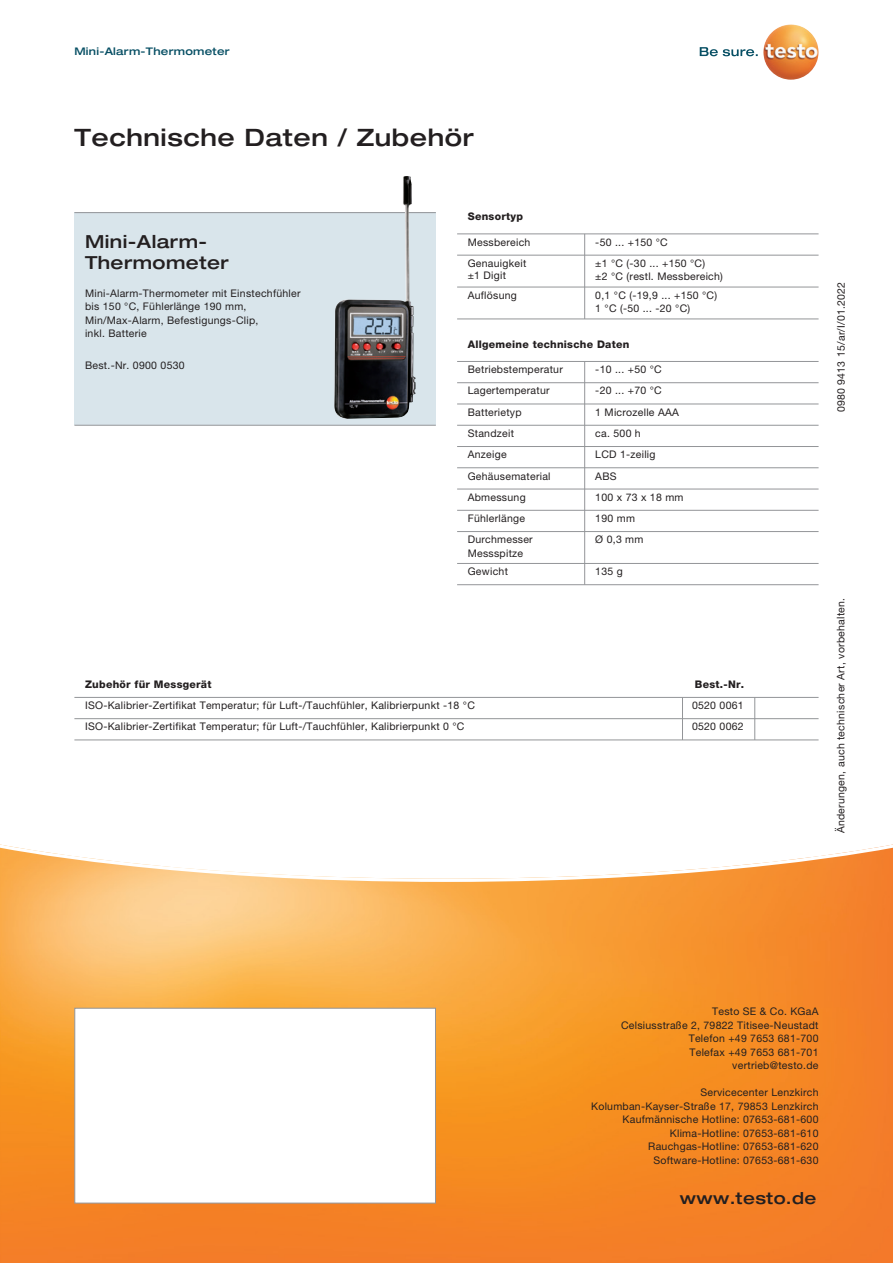
<style>
.page{position:relative;width:893px;height:1263px;background:#fff}
.page>*{position:absolute;margin:0;border:0;box-sizing:border-box;transform-origin:0 0}
.t1{font:500 expanded 24px "Helvetica Neue LTW1 G";letter-spacing:.025em;color:#231f20}
.t2{font:500 expanded 18px/21px "Helvetica Neue LTW1 G";letter-spacing:.025em;color:#231f20}
.t3{font:500 expanded 16.5px "Helvetica Neue LTW1 G";letter-spacing:.025em;color:#231f20}
.t4{font:10.5px/13.5px "Helvetica Neue LTW1 G";letter-spacing:.025em;color:#231f20}
.t5{font:800 10.5px "Helvetica Neue LTW1 G";letter-spacing:.025em;color:#231f20}
.t6{font:500 expanded 10.5px "Helvetica Neue LTW1 G";letter-spacing:.025em;color:#074f64}
.s1{color:#ee1d23}
</style>
<div class="page">
<svg style="left:0;top:844px;width:893px;height:419px"></svg>
<div style="left:74px;top:213px;width:362px;height:212px;background:#d9e5eb"></div>
<hr style="left:74px;top:212px;width:362px;height:1px;background:#939598">
<hr style="left:74px;top:425px;width:362px;height:1px;background:#939598">
<img style="left:334px;top:176px;width:82px;height:243px">
<svg style="left:700px;top:47px;width:58px;height:9px"></svg>
<img style="left:763px;top:24px;width:56px;height:56px;border-radius:28px">
<div style="left:74px;top:1008px;width:362px;height:195px;background:#fff;border:1px solid #939598"></div>
<hr style="left:457px;top:361px;width:362px;height:1px;background:#939598">
<hr style="left:457px;top:382px;width:362px;height:1px;background:#939598">
<hr style="left:457px;top:404px;width:362px;height:1px;background:#939598">
<hr style="left:457px;top:425px;width:362px;height:1px;background:#939598">
<hr style="left:457px;top:446px;width:362px;height:1px;background:#939598">
<hr style="left:457px;top:467px;width:362px;height:1px;background:#939598">
<hr style="left:457px;top:489px;width:362px;height:1px;background:#939598">
<hr style="left:457px;top:510px;width:362px;height:1px;background:#939598">
<hr style="left:457px;top:531px;width:362px;height:1px;background:#939598">
<hr style="left:457px;top:563px;width:362px;height:1px;background:#939598">
<hr style="left:457px;top:584px;width:362px;height:1px;background:#939598">
<hr style="left:584px;top:361px;width:1px;height:224px;background:#939598">
<hr style="left:74px;top:697px;width:745px;height:1px;background:#939598">
<hr style="left:74px;top:739px;width:745px;height:1px;background:#939598">
<hr style="left:74px;top:718px;width:745px;height:1px;background:#939598">
<svg style="left:682px;top:698px;width:1px;height:41px"></svg>
<svg style="left:754px;top:698px;width:1px;height:42px"></svg>
<hr style="left:457px;top:233px;width:362px;height:1px;background:#939598">
<hr style="left:584px;top:234px;width:1px;height:85px;background:#939598">
<hr style="left:457px;top:255px;width:362px;height:1px;background:#939598">
<hr style="left:457px;top:287px;width:362px;height:1px;background:#939598">
<hr style="left:457px;top:319px;width:362px;height:1px;background:#939598">
<p class="t6" style="left:74px;top:44px;width:157px">Mini-Alarm-Thermometer</p>
<h1 class="t1" style="left:74px;top:122px;width:401px">Technische Daten / Zubehör</h1>
<h2 class="t2" style="left:85px;top:230px;width:145px">Mini-Alarm-<br>Thermometer</h2>
<p class="t4" style="left:85px;top:286px;width:217px">Mini-Alarm-Thermometer mit Einstechfühler bis 150 °C, Fühlerlänge 190 mm,<br>Min/Max-Alarm, Befestigungs-Clip,<br>inkl. Batterie</p>
<p class="t4" style="left:85px;top:358px;width:101px">Best.-Nr. 0900 0530</p>
<p class="t5" style="left:85px;top:678px;width:128px">Zubehör für Messgerät</p>
<p class="t5" style="left:468px;top:210px;width:57px">Sensortyp</p>
<p class="t4" style="left:468px;top:231px;width:64px;line-height:21.3px">Messbereich<br>Genauigkeit</p>
<p class="t4" style="left:468px;top:265px;width:51px;line-height:20px">±1 Digit<br>Auflösung</p>
<p class="t4" style="left:595px;top:231px;width:111px;line-height:21.3px">-50 ... +150 °C<br>±1 °C (-30 ... +150 °C)</p>
<p class="t4" style="left:595px;top:267px;width:129px;line-height:18.5px">±2 °C (restl. Messbereich)<br>0,1 °C (-19,9 ... +150 °C)</p>
<p class="t4" style="left:595px;top:302px;width:96px">1 °C (-50 ... -20 °C)</p>
<p class="t5" style="left:468px;top:338px;width:163px">Allgemeine technische Daten</p>
<p class="t4" style="left:468px;top:363px;width:97px">Betriebstemperatur</p>
<p class="t4" style="left:595px;top:363px;width:68px">-10 ... +50 °C</p>
<p class="t4" style="left:468px;top:384px;width:83px">Lagertemperatur</p>
<p class="t4" style="left:595px;top:384px;width:68px">-20 ... +70 °C</p>
<p class="t4" style="left:468px;top:405px;width:55px">Batterietyp</p>
<p class="t4" style="left:595px;top:405px;width:85px">1 Microzelle AAA</p>
<p class="t4" style="left:468px;top:426px;width:48px">Standzeit</p>
<p class="t4" style="left:595px;top:426px;width:47px">ca. 500 h</p>
<p class="t4" style="left:468px;top:448px;width:40px">Anzeige</p>
<p class="t4" style="left:595px;top:448px;width:62px">LCD 1-zeilig</p>
<p class="t4" style="left:468px;top:465px;width:84px;line-height:21.3px">Gehäusematerial<br>Abmessung<br>Fühlerlänge<br>Durchmesser</p>
<p class="t4" style="left:468px;top:544px;width:57px;line-height:18.5px">Messspitze<br>Gewicht</p>
<p class="t4" style="left:595px;top:465px;width:90px;line-height:21.3px">ABS<br>100 x 73 x 18 mm<br>190 mm<br>Ø 0,3 mm</p>
<p class="t4" style="left:595px;top:565px;width:29px">135 g</p>
<p class="t5" style="left:695px;top:678px;width:51px">Best.-Nr.</p>
<p class="t4" style="left:85px;top:699px;width:391px">ISO-Kalibrier-Zertifikat Temperatur; für Luft-/Tauchfühler, Kalibrierpunkt -18 °C</p>
<p class="t4" style="left:692px;top:699px;width:53px">0520 0061</p>
<p class="t4" style="left:85px;top:720px;width:381px">ISO-Kalibrier-Zertifikat Temperatur; für Luft-/Tauchfühler, Kalibrierpunkt 0 °C</p>
<p class="t4" style="left:692px;top:720px;width:53px">0520 0062</p>
<p class="t4" style="left:834px;top:385px;width:111px;rotate:-90deg"><span class="s1">XXX</span>3 15/cw I/01.20 0</p>
<p class="t4" style="left:834px;top:412px;width:132px;rotate:-90deg">0980 9413 15/ar/I/01.2022</p>
<p class="t4" style="left:834px;top:367px;width:76px;rotate:-90deg">4/cw I/01.2020</p>
<p class="t4" style="left:834px;top:412px;width:7px;rotate:-90deg">1</p>
<p class="t4" style="left:834px;top:833px;width:237px;rotate:-90deg">Änderungen, auch technischer Art, vorbehalten.</p>
<p class="t4" style="left:621px;top:1005px;width:199px;text-align:right">Testo SE &amp; Co. KGaA<br>Celsiusstraße 2, 79822 Titisee-Neustadt<br>Telefon +49 7653 681-700<br>Telefax +49 7653 681-701 vertrieb@testo.de</p>
<p class="t4" style="left:591px;top:1086px;width:229px;text-align:right">Servicecenter Lenzkirch Kolumban-Kayser-Straße 17, 79853 Lenzkirch Kaufmännische Hotline: 07653-681-600<br>Klima-Hotline: 07653-681-610<br>Rauchgas-Hotline: 07653-681-620<br>Software-Hotline: 07653-681-630</p>
<h3 class="t3" style="left:680px;top:1187px;width:138px">www.testo.de</h3>
</div>
